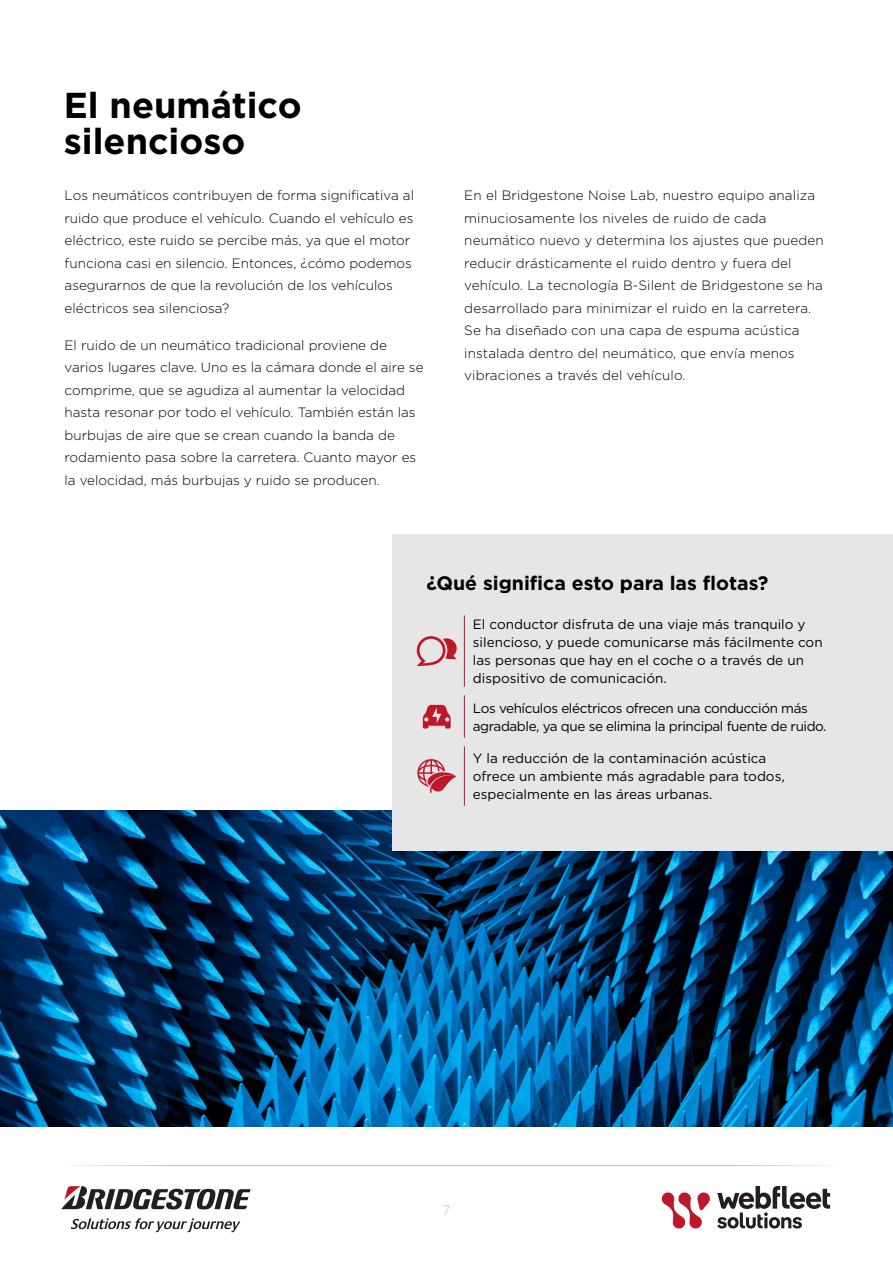
<style>
.page{position:relative;width:893px;height:1263px;background:#fff}
.page>*{position:absolute;margin:0;border:0;box-sizing:border-box;transform-origin:0 0}
.t1{font:700 36px/36px "Gotham";color:#000}
.t2{font:700 19.5px "Gotham";color:#000}
.t3{font:300 13.5px/22.5px "Gotham";color:#000}
.t4{font:13.5px/18px "Gotham";color:#000}
.t5{font:13.5px/18px "Gotham";letter-spacing:-.03em;color:#000}
.t6{font:300 13.5px "Gotham";color:#bcbdc0}
</style>
<div class="page">
<hr style="left:53px;top:1165px;width:787px;height:1px;background:#bcbdc0">
<svg style="left:61px;top:1186px;width:190px;height:23px"></svg>
<svg style="left:71px;top:1218px;width:169px;height:14px"></svg>
<svg style="left:717px;top:1186px;width:113px;height:42px"></svg>
<svg style="left:661px;top:1192px;width:49px;height:37px"></svg>
<img style="left:0;top:811px;width:893px;height:316px">
<div style="left:392px;top:534px;width:501px;height:316px;background:#e6e6e6"></div>
<hr style="left:464px;top:615px;width:1px;height:72px;background:#bd182a">
<hr style="left:464px;top:695px;width:1px;height:43px;background:#bd182a">
<hr style="left:464px;top:746px;width:1px;height:60px;background:#bd182a">
<svg style="left:417px;top:636px;width:40px;height:30px"></svg>
<svg style="left:423px;top:705px;width:28px;height:23px"></svg>
<svg style="left:417px;top:759px;width:39px;height:34px"></svg>
<h1 class="t1" style="left:64px;top:87px;width:239px">El neumático silencioso</h1>
<p class="t3" style="left:65px;top:184px;width:351px">Los neumáticos contribuyen de forma significativa al ruido que produce el vehículo. Cuando el vehículo es eléctrico, este ruido se percibe más, ya que el motor funciona casi en silencio. Entonces, ¿cómo podemos asegurarnos de que la revolución de los vehículos eléctricos sea silenciosa?</p>
<p class="t3" style="left:65px;top:334px;width:360px">El ruido de un neumático tradicional proviene de varios lugares clave. Uno es la cámara donde el aire se comprime, que se agudiza al aumentar la velocidad hasta resonar por todo el vehículo. También están las burbujas de aire que se crean cuando la banda de rodamiento pasa sobre la carretera. Cuanto mayor es la velocidad, más burbujas y ruido se producen.</p>
<p class="t3" style="left:464px;top:184px;width:361px">En el Bridgestone Noise Lab, nuestro equipo analiza minuciosamente los niveles de ruido de cada neumático nuevo y determina los ajustes que pueden reducir drásticamente el ruido dentro y fuera del vehículo. La tecnología B-Silent de Bridgestone se ha desarrollado para minimizar el ruido en la carretera.<br>Se ha diseñado con una capa de espuma acústica instalada dentro del neumático, que envía menos vibraciones a través del vehículo.</p>
<h2 class="t2" style="left:426px;top:570px;width:344px">¿Qué significa esto para las flotas?</h2>
<p class="t4" style="left:473px;top:615px;width:351px">El conductor disfruta de una viaje más tranquilo y silencioso, y puede comunicarse más fácilmente con las personas que hay en el coche o a través de un dispositivo de comunicación.</p>
<p class="t5" style="left:473px;top:699px;width:355px">Los vehículos eléctricos ofrecen una conducción más agradable, ya que se elimina la principal fuente de ruido.</p>
<p class="t4" style="left:473px;top:749px;width:313px">Y la reducción de la contaminación acústica ofrece un ambiente más agradable para todos, especialmente en las áreas urbanas.</p>
<p class="t6" style="left:442px;top:1201px;width:9px">7</p>
</div>
